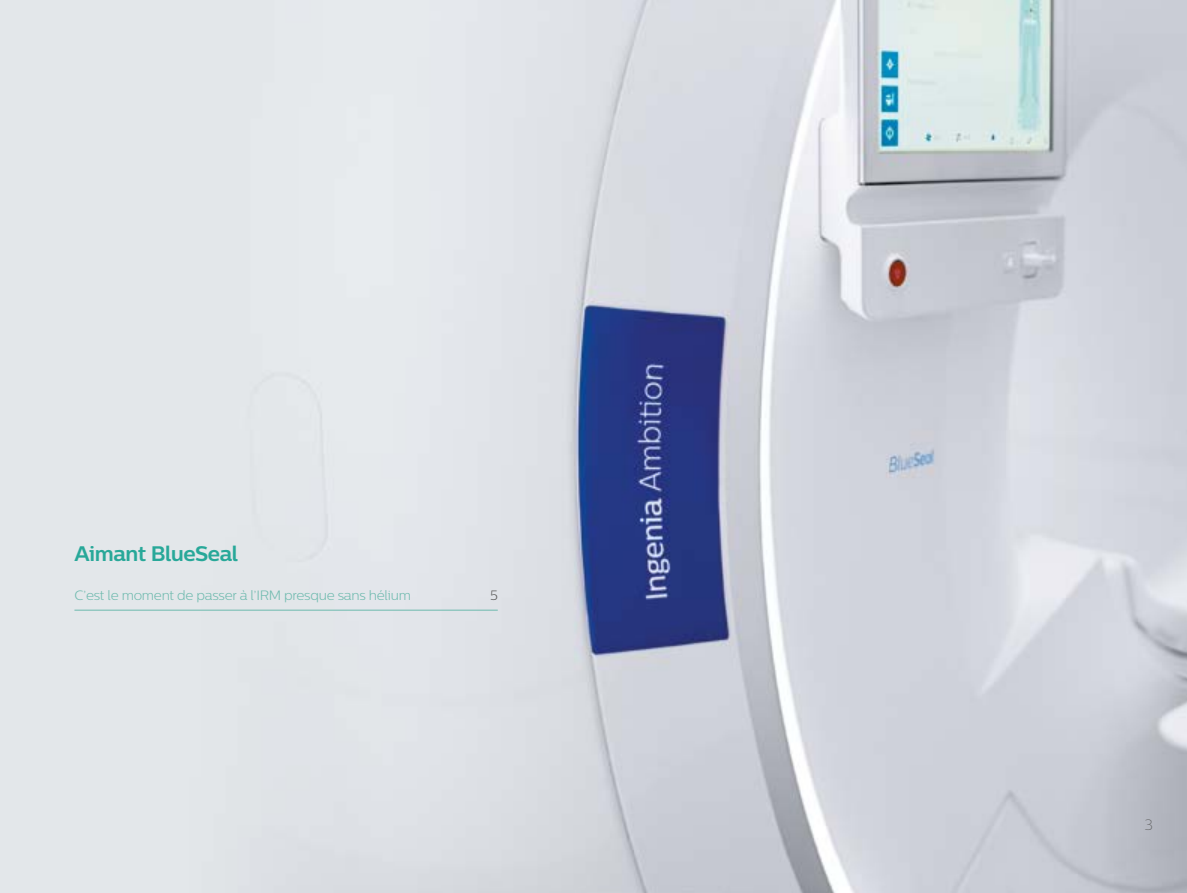
<style>
.page{position:relative;width:1187px;height:893px;background:#fff}
.page>*{position:absolute;margin:0;border:0;box-sizing:border-box;transform-origin:0 0}
.t1{font:700 21px "Centrale Sans";letter-spacing:-.02em;color:#28a899}
.t2{font:100 15px "Centrale Sans";color:#575756}
.t3{font:300 13.5px "Centrale Sans";letter-spacing:-.02em;color:#6cb9ad}
.t4{font:300 13.5px "Centrale Sans";color:#575756}
</style>
<div class="page">
<img style="left:0;top:0;width:1186px;height:893px">
<hr style="left:74px;top:610px;width:423px;height:1px;background:#6cb9ad">
<h1 class="t1" style="left:74px;top:541px;width:165px">Aimant BlueSeal</h1>
<p class="t3" style="left:74px;top:587px;width:338px">C’est le moment de passer à l’IRM presque sans hélium</p>
<p class="t4" style="left:490px;top:587px;width:9px">5</p>
<p class="t2" style="left:1144px;top:816px;width:10px">3</p>
</div>
